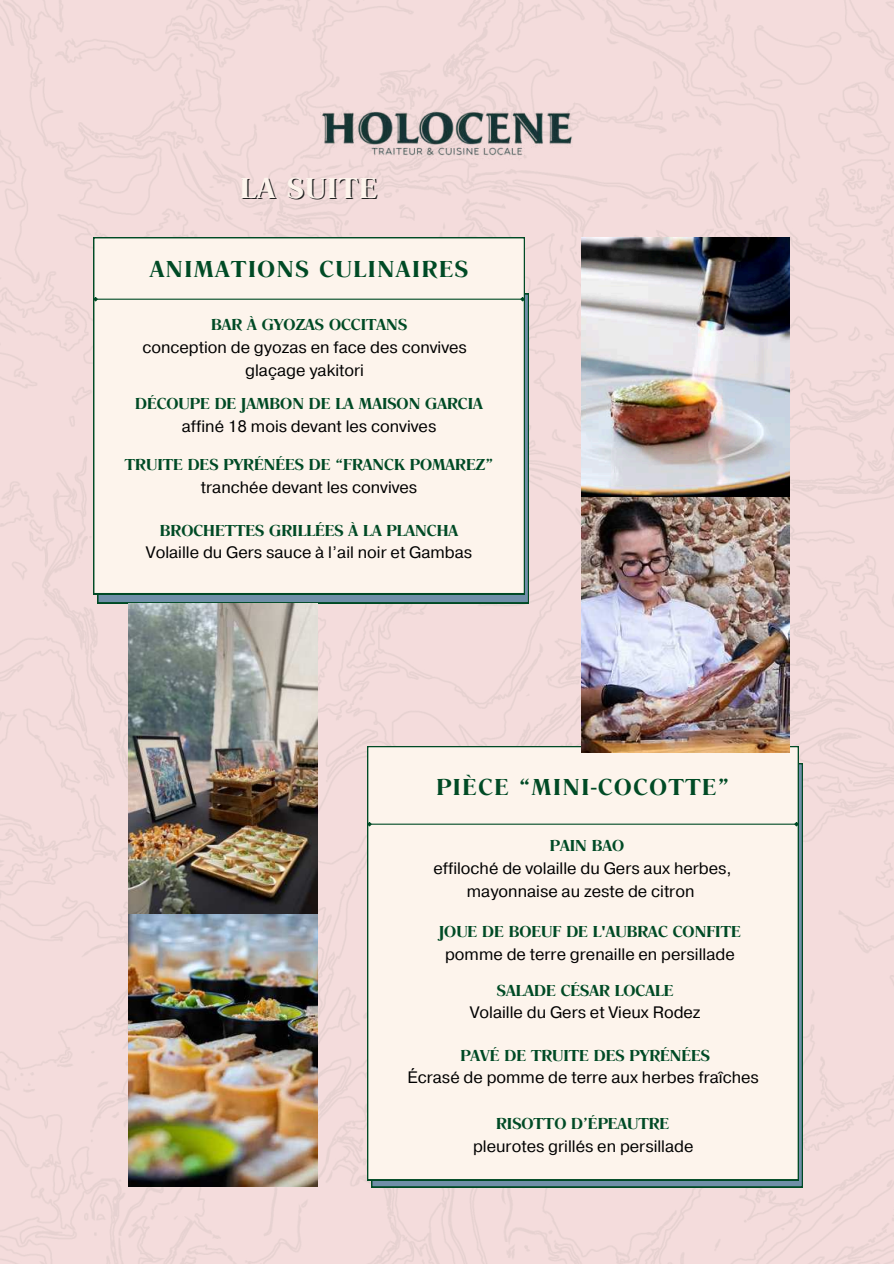
<style>
.page{position:relative;width:894px;height:1264px;background:#fff}
.page>*{position:absolute;margin:0;border:0;box-sizing:border-box;transform-origin:0 0}
.t1{font:30px ".F0 xaaaae 8 fd 03 d 0";letter-spacing:.05em;color:#222}
.t2{font:24px ".F0 xaaaae 8 fd 03 d 0";letter-spacing:.07em;color:#004a25}
.t3{font:16.5px/22.5px "Pragmatica";color:#000;text-align:center}
.t4{font:16.5px ".F0 xaaaae 8 fd 03 d 0";color:#004a25}
</style>
<div class="page">
<img style="left:0;top:0;width:893px;height:1263px">
<img style="left:308px;top:93px;width:277px;height:80px">
<svg style="left:97px;top:293px;width:431px;height:310px;background:#547e89"></svg>
<div style="left:93px;top:237px;width:431px;height:357px;background:#fdf4ec"></div>
<img style="left:128px;top:603px;width:189px;height:583px">
<hr style="left:97px;top:298px;width:424px;height:2px;background:#004a25">
<svg style="left:92px;top:296px;width:7px;height:6px"></svg>
<svg style="left:519px;top:296px;width:6px;height:6px"></svg>
<svg style="left:371px;top:763px;width:431px;height:424px;background:#507b83"></svg>
<div style="left:367px;top:746px;width:431px;height:434px;background:#fdf4ec"></div>
<hr style="left:371px;top:823px;width:423px;height:1px;background:#004a25">
<svg style="left:366px;top:821px;width:6px;height:6px"></svg>
<svg style="left:793px;top:821px;width:6px;height:6px"></svg>
<img style="left:581px;top:237px;width:208px;height:515px">
<h1 class="t1" style="left:241px;top:173px;width:138px">LA SUITE</h1>
<h2 class="t2" style="left:150px;top:256px;width:319px">ANIMATIONS CULINAIRES</h2>
<p class="t4" style="left:211px;top:316px;width:197px">BAR À GYOZAS OCCITANS</p>
<p class="t3" style="left:142px;top:335px;width:326px">conception de gyozas en face des convives glaçage yakitori</p>
<p class="t4" style="left:135px;top:395px;width:349px">DÉCOUPE DE JAMBON DE LA MAISON GARCIA</p>
<p class="t3" style="left:182px;top:414px;width:256px">affiné 18 mois devant les convives</p>
<p class="t4" style="left:125px;top:456px;width:370px">TRUITE DES PYRÉNÉES DE “FRANCK POMAREZ”</p>
<p class="t3" style="left:201px;top:475px;width:218px">tranchée devant les convives</p>
<p class="t4" style="left:160px;top:522px;width:300px">BROCHETTES GRILLÉES À LA PLANCHA</p>
<p class="t3" style="left:146px;top:540px;width:328px">Volaille du Gers sauce à l’ail noir et Gambas</p>
<h2 class="t2" style="left:436px;top:774px;width:294px">PIÈCE “MINI-COCOTTE”</h2>
<p class="t4" style="left:549px;top:837px;width:76px">PAIN BAO</p>
<p class="t3" style="left:433px;top:856px;width:300px">effiloché de volaille du Gers aux herbes, mayonnaise au zeste de citron</p>
<p class="t4" style="left:439px;top:923px;width:303px">JOUE DE BOEUF DE L'AUBRAC CONFITE</p>
<p class="t3" style="left:445px;top:942px;width:291px">pomme de terre grenaille en persillade</p>
<p class="t4" style="left:497px;top:981px;width:178px">SALADE CÉSAR LOCALE</p>
<p class="t3" style="left:469px;top:1000px;width:232px">Volaille du Gers et Vieux Rodez</p>
<p class="t4" style="left:460px;top:1046px;width:251px">PAVÉ DE TRUITE DES PYRÉNÉES</p>
<p class="t3" style="left:407px;top:1065px;width:353px">Écrasé de pomme de terre aux herbes fraîches</p>
<p class="t4" style="left:496px;top:1115px;width:174px">RISOTTO D’ÉPEAUTRE</p>
<p class="t3" style="left:473px;top:1134px;width:222px">pleurotes grillés en persillade</p>
</div>
